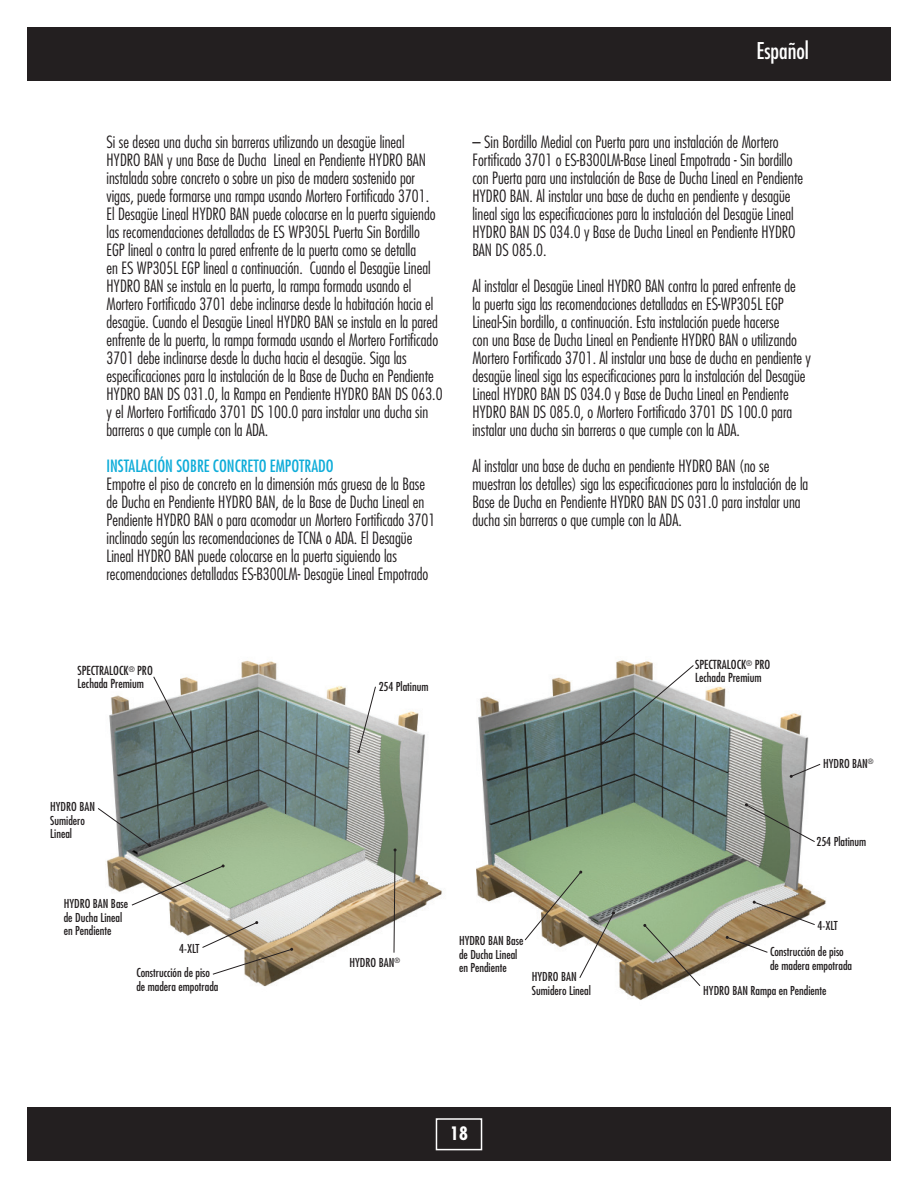
<style>
.page{position:relative;width:918px;height:1188px;background:#fff}
.page>*{position:absolute;margin:0;border:0;box-sizing:border-box;transform-origin:0 0}
.t1{font:condensed 22.5px "Futura";color:#fff}
.t2{font:700 condensed 18px "Futura";color:#fff}
.t3{font:300 condensed 16.5px/18px "Futura";color:#231f20}
.t4{font:condensed 16.5px "Futura";color:#10add9}
.t5{font:condensed 12.15px/13.5px "Futura";color:#231f20}
.t6{font:condensed 12px/13.5px "Futura";color:#231f20}
</style>
<div class="page">
<div style="left:27px;top:27px;width:864px;height:54px;background:#231f20"></div>
<div style="left:27px;top:1107px;width:864px;height:54px;background:#231f20"></div>
<div style="left:436px;top:1118px;width:46px;height:32px;border:2px solid #fff"></div>
<img style="left:106px;top:660px;width:336px;height:327px">
<svg style="left:131px;top:864px;width:94px;height:42px"></svg>
<svg style="left:98px;top:807px;width:53px;height:40px"></svg>
<svg style="left:153px;top:676px;width:41px;height:77px"></svg>
<svg style="left:357px;top:686px;width:19px;height:67px"></svg>
<svg style="left:202px;top:921px;width:91px;height:54px"></svg>
<img style="left:476px;top:660px;width:350px;height:340px">
<svg style="left:601px;top:664px;width:93px;height:81px"></svg>
<svg style="left:745px;top:803px;width:71px;height:40px"></svg>
<svg style="left:753px;top:901px;width:63px;height:25px"></svg>
<svg style="left:726px;top:936px;width:42px;height:17px"></svg>
<svg style="left:524px;top:870px;width:91px;height:109px"></svg>
<svg style="left:643px;top:924px;width:58px;height:63px"></svg>
<svg style="left:393px;top:848px;width:4px;height:105px"></svg>
<svg style="left:790px;top:763px;width:31px;height:15px"></svg>
<p class="t3" style="left:106px;top:133px;width:338px">Si se desea una ducha sin barreras utilizando un desagüe lineal HYDRO BAN y una Base de Ducha Lineal en Pendiente HYDRO BAN instalada sobre concreto o sobre un piso de madera sostenido por vigas, puede formarse una rampa usando Mortero Fortificado 3701.<br>El Desagüe Lineal HYDRO BAN puede colocarse en la puerta siguiendo las recomendaciones detalladas de ES WP305L Puerta Sin Bordillo<br>EGP lineal o contra la pared enfrente de la puerta como se detalla<br>en ES WP305L EGP lineal a continuación. Cuando el Desagüe Lineal HYDRO BAN se instala en la puerta, la rampa formada usando el Mortero Fortificado 3701 debe inclinarse desde la habitación hacia el desagüe. Cuando el Desagüe Lineal HYDRO BAN se instala en la pared enfrente de la puerta, la rampa formada usando el Mortero Fortificado 3701 debe inclinarse desde la ducha hacia el desagüe. Siga las especificaciones para la instalación de la Base de Ducha en Pendiente HYDRO BAN DS 031.0, la Rampa en Pendiente HYDRO BAN DS 063.0 y el Mortero Fortificado 3701 DS 100.0 para instalar una ducha sin barreras o que cumple con la ADA.</p>
<p class="t4" style="left:106px;top:456px;width:229px">INSTALACIÓN SOBRE CONCRETO EMPOTRADO</p>
<p class="t3" style="left:106px;top:475px;width:330px">Empotre el piso de concreto en la dimensión más gruesa de la Base de Ducha en Pendiente HYDRO BAN, de la Base de Ducha Lineal en Pendiente HYDRO BAN o para acomodar un Mortero Fortificado 3701 inclinado según las recomendaciones de TCNA o ADA. El Desagüe Lineal HYDRO BAN puede colocarse en la puerta siguiendo las recomendaciones detalladas ES-B300LM- Desagüe Lineal Empotrado</p>
<h1 class="t1" style="left:757px;top:37px;width:54px">Español</h1>
<p class="t3" style="left:472px;top:133px;width:332px">– Sin Bordillo Medial con Puerta para una instalación de Mortero Fortificado 3701 o ES-B300LM-Base Lineal Empotrada - Sin bordillo con Puerta para una instalación de Base de Ducha Lineal en Pendiente HYDRO BAN. Al instalar una base de ducha en pendiente y desagüe lineal siga las especificaciones para la instalación del Desagüe Lineal HYDRO BAN DS 034.0 y Base de Ducha Lineal en Pendiente HYDRO BAN DS 085.0.</p>
<p class="t3" style="left:472px;top:277px;width:340px">Al instalar el Desagüe Lineal HYDRO BAN contra la pared enfrente de<br>la puerta siga las recomendaciones detalladas en ES-WP305L EGP Lineal-Sin bordillo, a continuación. Esta instalación puede hacerse<br>con una Base de Ducha Lineal en Pendiente HYDRO BAN o utilizando Mortero Fortificado 3701. Al instalar una base de ducha en pendiente y desagüe lineal siga las especificaciones para la instalación del Desagüe Lineal HYDRO BAN DS 034.0 y Base de Ducha Lineal en Pendiente HYDRO BAN DS 085.0, o Mortero Fortificado 3701 DS 100.0 para instalar una ducha sin barreras o que cumple con la ADA.</p>
<p class="t3" style="left:472px;top:457px;width:337px">Al instalar una base de ducha en pendiente HYDRO BAN (no se muestran los detalles) siga las especificaciones para la instalación de la Base de Ducha en Pendiente HYDRO BAN DS 031.0 para instalar una ducha sin barreras o que cumple con la ADA.</p>
<p class="t5" style="left:78px;top:663px;width:77px">SPECTRALOCK<sup>®</sup> PRO<br>Lechada Premium</p>
<p class="t6" style="left:50px;top:800px;width:46px">HYDRO BAN<br>Sumidero<br>Lineal</p>
<p class="t6" style="left:64px;top:897px;width:66px">HYDRO BAN Base de Ducha Lineal en Pendiente</p>
<p class="t6" style="left:179px;top:942px;width:22px">4-XLT</p>
<p class="t6" style="left:136px;top:966px;width:84px">Construcción de piso de madera empotrada</p>
<p class="t6" style="left:379px;top:680px;width:51px">254 Platinum</p>
<p class="t6" style="left:350px;top:955px;width:52px">HYDRO BAN<sup>®</sup></p>
<p class="t6" style="left:459px;top:934px;width:66px">HYDRO BAN Base de Ducha Lineal en Pendiente</p>
<p class="t6" style="left:532px;top:970px;width:61px">HYDRO BAN<br>Sumidero Lineal</p>
<p class="t5" style="left:695px;top:657px;width:77px">SPECTRALOCK<sup>®</sup> PRO<br>Lechada Premium</p>
<p class="t6" style="left:823px;top:757px;width:52px">HYDRO BAN<sup>®</sup></p>
<p class="t6" style="left:816px;top:835px;width:51px">254 Platinum</p>
<p class="t6" style="left:818px;top:919px;width:22px">4-XLT</p>
<p class="t6" style="left:770px;top:945px;width:84px">Construcción de piso de madera empotrada</p>
<p class="t6" style="left:703px;top:983px;width:125px">HYDRO BAN Rampa en Pendiente</p>
<p class="t2" style="left:450px;top:1122px;width:19px">18</p>
</div>
